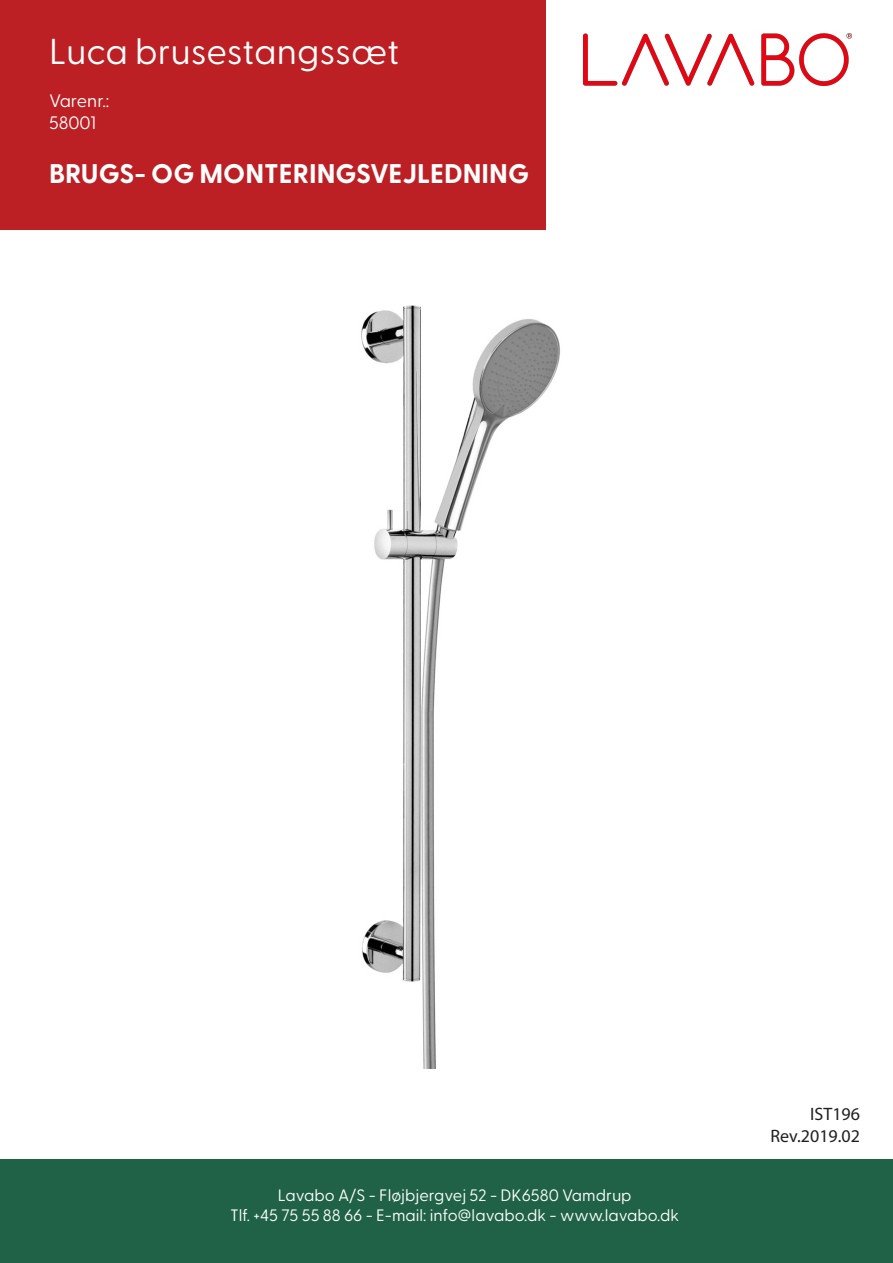
<style>
.page{position:relative;width:893px;height:1263px;background:#fff}
.page>*{position:absolute;margin:0;border:0;box-sizing:border-box;transform-origin:0 0}
.t1{font:36px "Greycliff CF";letter-spacing:-.005em;color:#fff}
.t2{font:700 27px "Greycliff CF";color:#fff}
.t3{font:18px/21.6px "Myriad Pro";color:#231f20;text-align:right}
.t4{font:18px/21.6px "Greycliff CF";color:#fff}
.t5{font:16.5px/19.8px "Greycliff CF";color:#fff;text-align:center}
</style>
<div class="page">
<div style="left:0;top:1159px;width:892px;height:103px;background:#1f6247"></div>
<div style="left:0;top:0;width:546px;height:229px;background:#bd2024"></div>
<img style="left:583px;top:34px;width:269px;height:52px">
<img style="left:361px;top:305px;width:199px;height:764px">
<h1 class="t1" style="left:49px;top:24px;width:352px">Luca brusestangssæt</h1>
<p class="t4" style="left:49px;top:89px;width:62px">Varenr.:<br>58001</p>
<h2 class="t2" style="left:49px;top:153px;width:481px">BRUGS- OG MONTERINGSVEJLEDNING</h2>
<p class="t5" style="left:230px;top:1184px;width:451px">Lavabo A/S - Fløjbjergvej 52 - DK6580 Vamdrup<br>Tlf. +45 75 55 88 66 - E-mail: info@lavabo.dk - www.lavabo.dk</p>
<p class="t3" style="left:770px;top:1103px;width:91px">IST196<br>Rev.2019.02</p>
</div>
